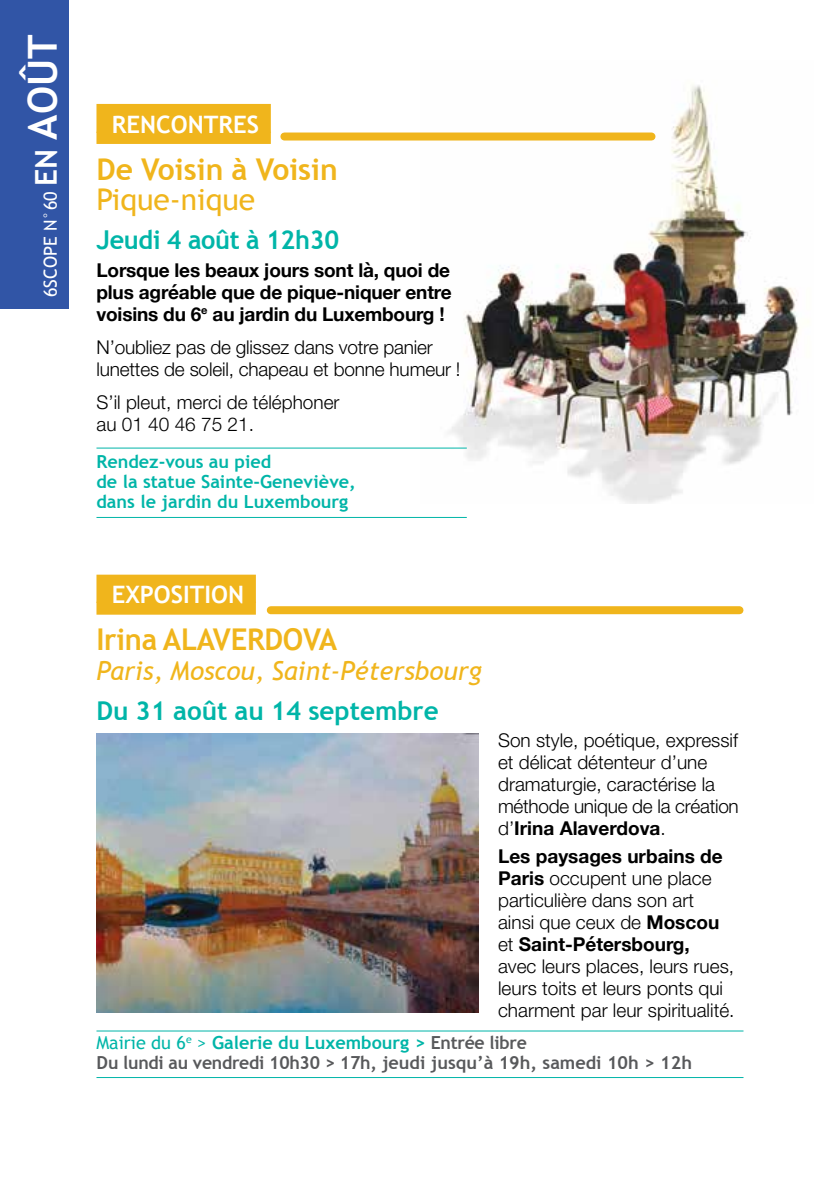
<style>
.page{position:relative;width:840px;height:1191px;background:#fff}
.page>*{position:absolute;margin:0;border:0;box-sizing:border-box;transform-origin:0 0}
.t1{font:700 30px "Trebuchet MS";letter-spacing:-.01em;color:#f0b51c}
.t2{font:30px "Trebuchet MS";color:#f0b51c}
.t3{font:700 26px "Trebuchet MS";color:#00b5a8}
.t4{font:italic 26px "Trebuchet MS";color:#f0b51c}
.t5{font:700 24px "Trebuchet MS";color:#fff}
.t6{font:300 19px/22px "Helvetica Neue";color:#000}
.t7{font:700 19px/22px "Helvetica Neue";letter-spacing:-.01em;color:#000;text-align:justify}
.t8{font:700 18px/20px "Trebuchet MS";color:#58595b}
.t9{font:700 18px/20px "Trebuchet MS";color:#00b5a8}
.t10{font:18px "Trebuchet MS";color:#fff}
.s1{font-weight:700;font-size:30px}
.s2{font-weight:700;font-size:40px}
.s3{color:#f0b51c}
.s4{font-weight:400;font-size:20px;color:#f0b51c}
.s5{font-weight:700}
.s6{font-weight:400;color:#00b5a8}
.s7{color:#00b5a8}
</style>
<div class="page">
<div style="left:0;top:0;width:68px;height:308px;background:#3155a6"></div>
<img style="left:420px;top:85px;width:379px;height:418px">
<div style="left:96px;top:104px;width:175px;height:40px;background:#f0b51c"></div>
<hr style="left:96px;top:447px;width:370px;height:1px;background:#00b5a8">
<hr style="left:96px;top:517px;width:370px;height:1px;background:#00b5a8">
<div style="left:96px;top:574px;width:160px;height:40px;background:#f0b51c"></div>
<hr style="left:96px;top:1030px;width:647px;height:1px;background:#00b5a8">
<hr style="left:96px;top:1077px;width:647px;height:1px;background:#00b5a8">
<div style="left:270px;top:606px;width:469px;height:8px;background:#f0b51c"></div>
<img style="left:97px;top:733px;width:381px;height:279px">
<div style="left:284px;top:132px;width:367px;height:8px;background:#f0b51c"></div>
<p class="t10" style="left:40px;top:297px;width:264px;rotate:-90deg">6SCOPE N°60 <span class="s1">EN</span> <span class="s2">AOÛT</span></p>
<p class="t5" style="left:96px;top:109px;width:176px"><span class="s3">A</span>RENCONTRES<span class="s4">A</span></p>
<h1 class="t1" style="left:96px;top:150px;width:243px">De Voisin à Voisin</h1>
<h1 class="t2" style="left:96px;top:181px;width:160px">Pique-nique</h1>
<h2 class="t3" style="left:96px;top:223px;width:244px">Jeudi 4 août à 12h30</h2>
<p class="t7" style="left:96px;top:259px;width:356px">Lorsque les beaux jours sont là, quoi de plus agréable que de pique-niquer entre voisins du 6<sup>e</sup> au jardin du Luxembourg !</p>
<p class="t6" style="left:96px;top:336px;width:365px">N’oubliez pas de glissez dans votre panier lunettes de soleil, chapeau et bonne humeur !</p>
<p class="t6" style="left:96px;top:391px;width:244px">S’il pleut, merci de téléphoner au 01 40 46 75 21.</p>
<p class="t9" style="left:96px;top:452px;width:261px">Rendez-vous au pied<br>de la statue Sainte-Geneviève, dans le jardin du Luxembourg</p>
<p class="t5" style="left:96px;top:580px;width:161px"><span class="s3">A</span>EXPOSITION<span class="s4">A</span></p>
<h1 class="t1" style="left:96px;top:621px;width:242px">Irina ALAVERDOVA</h1>
<h2 class="t4" style="left:96px;top:656px;width:386px">Paris, Moscou, Saint-Pétersbourg</h2>
<h2 class="t3" style="left:96px;top:694px;width:343px">Du 31 août au 14 septembre</h2>
<p class="t6" style="left:498px;top:729px;width:242px">Son style, poétique, expressif et délicat détenteur d’une dramaturgie, caractérise la méthode unique de la création d’<span class="s5">Irina Alaverdova</span>.</p>
<p class="t6" style="left:498px;top:845px;width:238px"><span class="s5">Les paysages urbains de<br>Paris</span> occupent une place particulière dans son art ainsi que ceux de <span class="s5">Moscou </span>et <span class="s5">Saint-Pétersbourg,<br></span>avec leurs places, leurs rues, leurs toits et leurs ponts qui charment par leur spiritualité.</p>
<p class="t8" style="left:96px;top:1032px;width:596px"><span class="s6">Mairie du 6</span><sup>e</sup> <span class="s6">&gt;</span> <span class="s7">Galerie du Luxembourg &gt;</span> Entrée libre<br>Du lundi au vendredi 10h30 &gt; 17h, jeudi jusqu’à 19h, samedi 10h &gt; 12h</p>
</div>
